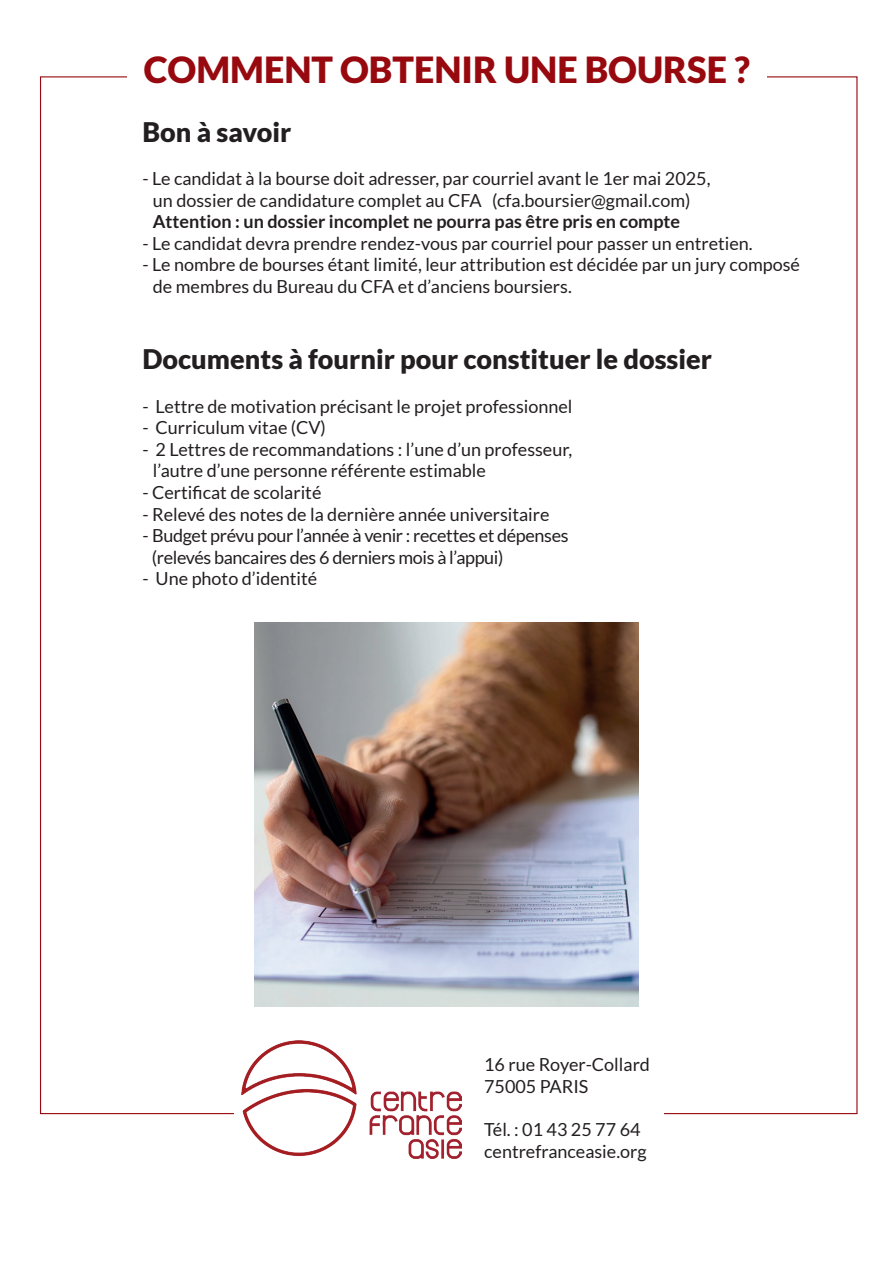
<style>
.page{position:relative;width:893px;height:1263px;background:#fff}
.page>*{position:absolute;margin:0;border:0;box-sizing:border-box;transform-origin:0 0}
.t1{font:900 36px "Lato";color:#97090e}
.t2{font:900 27px "Lato";color:#231f20}
.t3{font:18px/21.6px "Lato";color:#231f20}
.t4{font:18px/21.6px "Lato";letter-spacing:-.02em;color:#231f20}
.t5{font:700 18px "Lato";color:#231f20}
</style>
<div class="page">
<img style="left:255px;top:623px;width:383px;height:384px">
<img style="left:242px;top:1040px;width:219px;height:119px">
<h1 class="t1" style="left:144px;top:49px;width:607px">COMMENT OBTENIR UNE BOURSE ?</h1>
<h2 class="t2" style="left:142px;top:116px;width:150px">Bon à savoir</h2>
<p class="t3" style="left:142px;top:168px;width:570px;text-align:center">- Le candidat à la bourse doit adresser, par courriel avant le 1er mai 2025, un dossier de candidature complet au CFA (cfa.boursier@gmail.com)</p>
<p class="t5" style="left:153px;top:211px;width:529px">Attention : un dossier incomplet ne pourra pas être pris en compte</p>
<p class="t3" style="left:142px;top:232px;width:612px">- Le candidat devra prendre rendez-vous par courriel pour passer un entretien.</p>
<p class="t3" style="left:153px;top:254px;width:649px;text-indent:-10px">- Le nombre de bourses étant limité, leur attribution est décidée par un jury composé de membres du Bureau du CFA et d’anciens boursiers.</p>
<h2 class="t2" style="left:142px;top:344px;width:571px">Documents à fournir pour constituer le dossier</h2>
<p class="t3" style="left:142px;top:395px;width:432px">- Lettre de motivation précisant le projet professionnel</p>
<p class="t3" style="left:142px;top:417px;width:185px">- Curriculum vitae (CV)</p>
<p class="t3" style="left:153px;top:438px;width:421px;text-indent:-10px">- 2 Lettres de recommandations : l’une d’un professeur, l’autre d’une personne référente estimable</p>
<p class="t3" style="left:142px;top:482px;width:180px">- Certificat de scolarité</p>
<p class="t3" style="left:142px;top:503px;width:409px">- Relevé des notes de la dernière année universitaire</p>
<p class="t4" style="left:152px;top:525px;width:418px;text-indent:-9px">- Budget prévu pour l’année à venir : recettes et dépenses (relevés bancaires des 6 derniers mois à l’appui)</p>
<p class="t3" style="left:142px;top:568px;width:176px">- Une photo d’identité</p>
<p class="t3" style="left:484px;top:1054px;width:167px">16 rue Royer-Collard<br>75005 PARIS</p>
<p class="t3" style="left:484px;top:1118px;width:164px">Tél. : 01 43 25 77 64 centrefranceasie.org</p>
</div>
